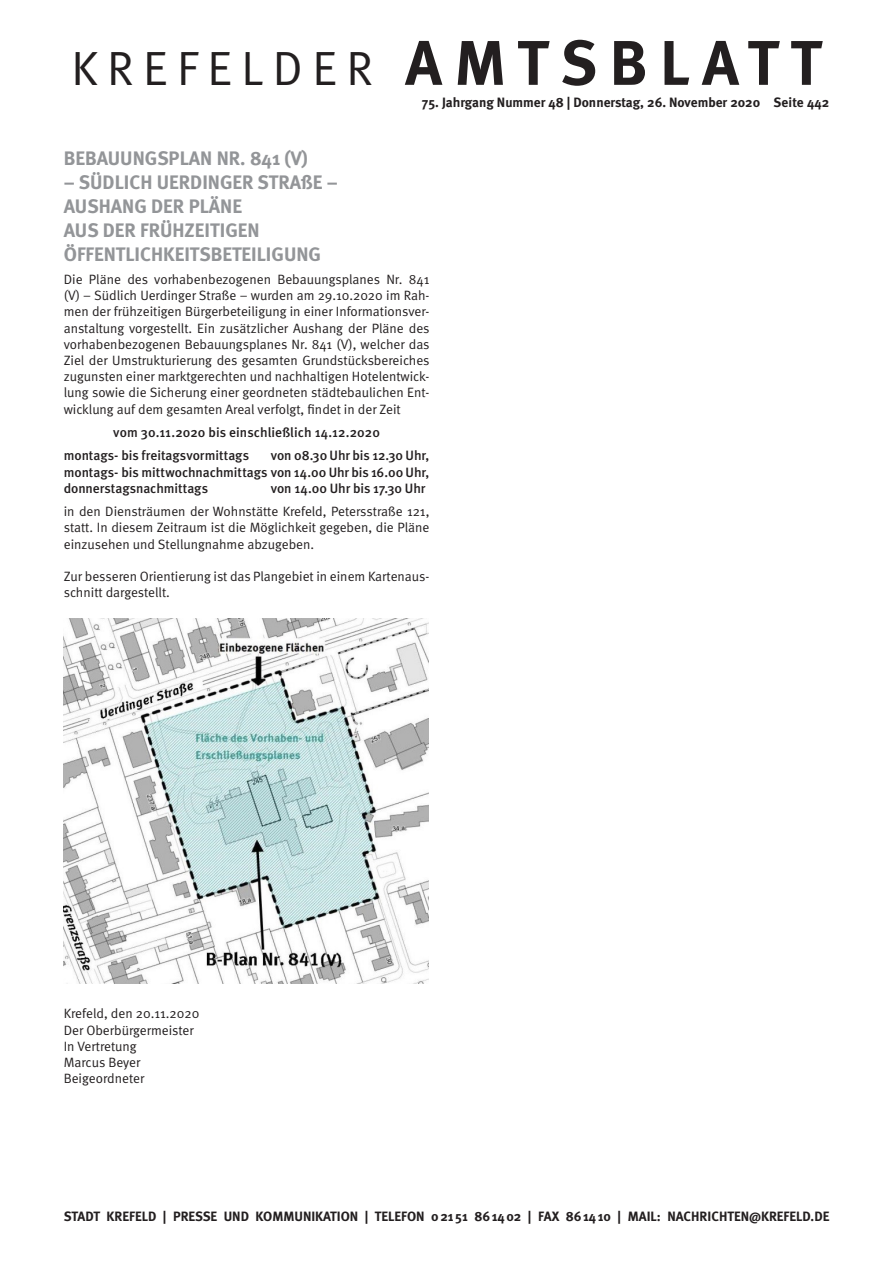
<style>
.page{position:relative;width:893px;height:1263px;background:#fff}
.page>*{position:absolute;margin:0;border:0;box-sizing:border-box;transform-origin:0 0}
.t1{font:48px "Meta Normal";letter-spacing:.2em;color:#231f20}
._13_p_Headline_grau{font:700 19.5px "Meta";color:#939598}
.Fließtext_schwarz_9p{font:13.5px/16.2px "Meta Normal";color:#231f20;text-align:justify}
.Fließtext_schwarz_9p-2{font:500 13.5px "Meta";letter-spacing:-.005em;color:#231f20}
.t2{font:700 13.5px "Meta";color:#231f20}
.s1{font-family:"Meta";font-weight:700;font-size:63px}
</style>
<div class="page">
<img style="left:64px;top:618px;width:365px;height:365px">
<h1 class="t1" style="left:71px;top:40px;width:751px">KREFELDER <span class="s1">AMTSBLATT</span></h1>
<p class="t2" style="left:422px;top:94px;width:409px">75. Jahrgang Nummer 48 | Donnerstag, 26. November 2020 Seite 442</p>
<p class="_13_p_Headline_grau" style="left:64px;top:145px;width:245px">BEBAUUNGSPLAN NR. 841 (V)</p>
<p class="_13_p_Headline_grau" style="left:64px;top:169px;width:275px">– SÜDLICH UERDINGER STRAßE –</p>
<p class="_13_p_Headline_grau" style="left:64px;top:193px;width:180px">AUSHANG DER PLÄNE</p>
<p class="_13_p_Headline_grau" style="left:64px;top:217px;width:197px">AUS DER FRÜHZEITIGEN</p>
<p class="_13_p_Headline_grau" style="left:64px;top:241px;width:259px">ÖFFENTLICHKEITSBETEILIGUNG</p>
<p class="Fließtext_schwarz_9p" style="left:64px;top:271px;width:367px">Die Pläne des vorhabenbezogenen Bebauungsplanes Nr. 841 (V) – Südlich Uerdinger Straße – wurden am 29.10.2020 im Rah&shy;men der frühzeitigen Bürgerbeteiligung in einer Informationsver&shy;anstaltung vorgestellt. Ein zusätzlicher Aushang der Pläne des vorhabenbezogenen Bebauungsplanes Nr. 841 (V), welcher das Ziel der Umstrukturierung des gesamten Grundstücksbereiches zugunsten einer marktgerechten und nachhaltigen Hotelentwick&shy;lung sowie die Sicherung einer geordneten städtebaulichen Ent&shy;wicklung auf dem gesamten Areal verfolgt, findet in der Zeit</p>
<p class="Fließtext_schwarz_9p-2" style="left:113px;top:424px;width:268px">vom 30.11.2020 bis einschließlich 14.12.2020</p>
<p class="Fließtext_schwarz_9p-2" style="left:64px;top:448px;width:187px">montags- bis freitagsvormittags</p>
<p class="Fließtext_schwarz_9p-2" style="left:271px;top:448px;width:160px">von 08.30 Uhr bis 12.30 Uhr,</p>
<p class="Fließtext_schwarz_9p-2" style="left:64px;top:464px;width:367px">montags- bis mittwochnachmittags von 14.00 Uhr bis 16.00 Uhr,</p>
<p class="Fließtext_schwarz_9p-2" style="left:64px;top:480px;width:146px">donnerstagsnachmittags</p>
<p class="Fließtext_schwarz_9p-2" style="left:271px;top:480px;width:156px">von 14.00 Uhr bis 17.30 Uhr</p>
<p class="Fließtext_schwarz_9p" style="left:64px;top:503px;width:367px">in den Diensträumen der Wohnstätte Krefeld, Petersstraße 121, statt. In diesem Zeitraum ist die Möglichkeit gegeben, die Pläne einzusehen und Stellungnahme abzugeben.</p>
<p class="Fließtext_schwarz_9p" style="left:64px;top:568px;width:367px">Zur besseren Orientierung ist das Plangebiet in einem Kartenaus&shy;schnitt dargestellt.</p>
<p class="Fließtext_schwarz_9p" style="left:64px;top:1005px;width:137px">Krefeld, den 20.11.2020</p>
<p class="Fließtext_schwarz_9p" style="left:64px;top:1022px;width:131px">Der Oberbürgermeister</p>
<p class="Fließtext_schwarz_9p" style="left:64px;top:1038px;width:74px">In Vertretung</p>
<p class="Fließtext_schwarz_9p" style="left:64px;top:1054px;width:78px">Marcus Beyer</p>
<p class="Fließtext_schwarz_9p" style="left:64px;top:1070px;width:82px">Beigeordneter</p>
<p class="t2" style="left:64px;top:1207px;width:767px">STADT KREFELD | PRESSE UND KOMMUNIKATION | TELEFON 02151 861402 | FAX 861410 | MAIL: NACHRICHTEN@KREFELD.DE</p>
</div>
